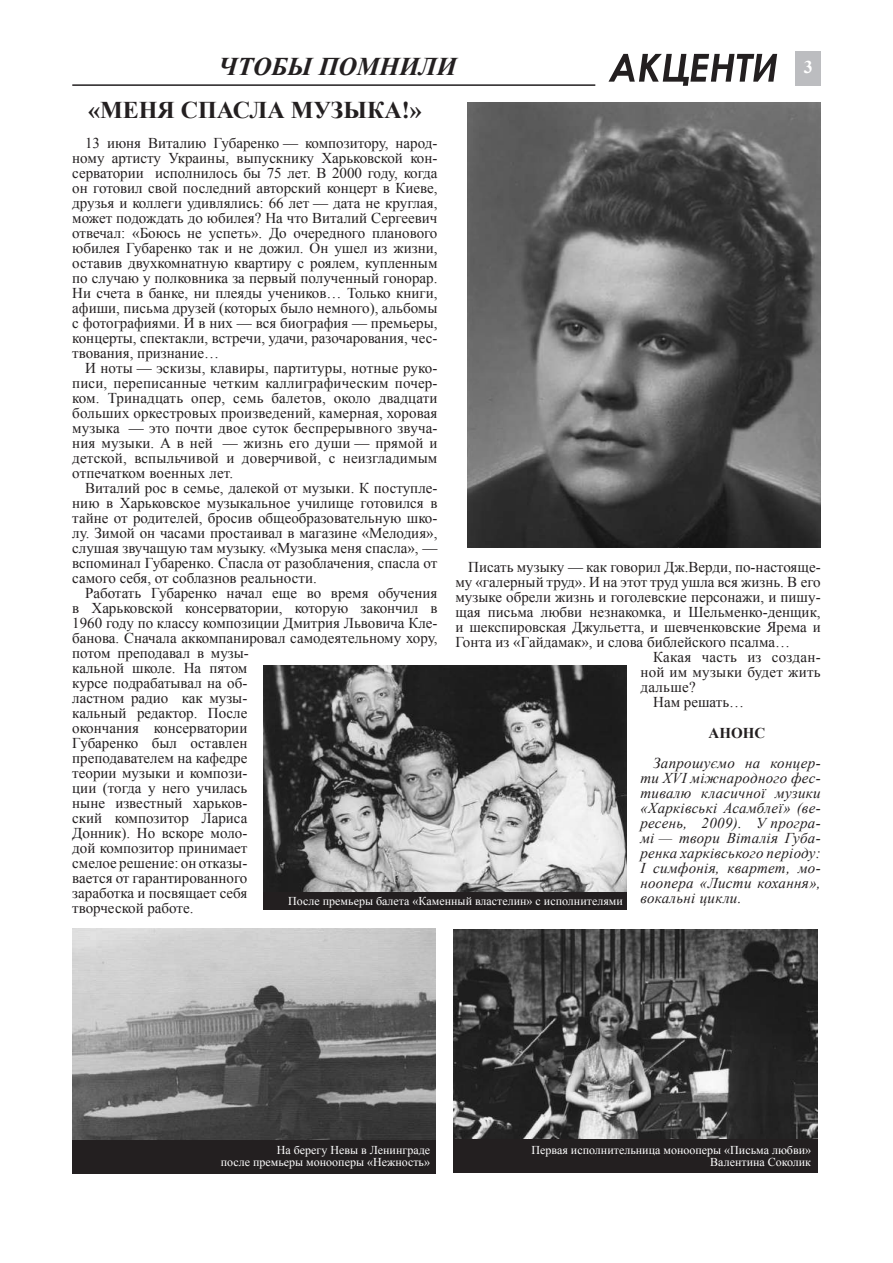
<style>
.page{position:relative;width:893px;height:1263px;background:#fff}
.page>*{position:absolute;margin:0;border:0;box-sizing:border-box;transform-origin:0 0}
.t1{font:italic 700 25.5px "Times New Roman";color:#231f20}
.t2{font:700 24px "Times New Roman";color:#231f20}
.t3{font:15px/15px "Times New Roman";color:#231f20;text-align:justify}
.t4{font:italic 15px/15px "Times New Roman";letter-spacing:.02em;color:#231f20;text-align:justify}
.t5{font:15px "Times New Roman";letter-spacing:.02em;color:#231f20}
.t6{font:700 15px "Times New Roman";color:#231f20}
.t7{font:12px/12px "Times New Roman";color:#fff;text-align:right}
</style>
<div class="page">
<hr style="left:72px;top:84px;width:523px;height:2px;background:#231f20">
<svg style="left:608px;top:54px;width:169px;height:32px"></svg>
<div style="left:795px;top:52px;width:26px;height:34px;background:#bcbdc0"></div>
<img style="left:467px;top:102px;width:354px;height:445px">
<img style="left:263px;top:666px;width:363px;height:226px">
<img style="left:72px;top:928px;width:364px;height:212px">
<img style="left:454px;top:929px;width:364px;height:210px">
<div style="left:454px;top:1139px;width:364px;height:33px;background:#231f20"></div>
<div style="left:72px;top:1140px;width:364px;height:34px;background:#231f20"></div>
<div style="left:263px;top:892px;width:364px;height:17px;background:#231f20"></div>
<h1 class="t1" style="left:218px;top:49px;width:240px">чтобы помнили</h1>
<h2 class="t2" style="left:88px;top:94px;width:111px">«Меня спасла</h2>
<h2 class="t2" style="left:291px;top:94px;width:132px">музыка !»</h2>
<p class="t3" style="left:72px;top:136px;width:367px;text-indent:13px">13 июня Виталию Губаренко — композитору, народ&shy;ному артисту Украины, выпускнику Харьковской кон&shy;серватории исполнилось бы 75 лет. В 2000 году, когда он готовил свой последний авторский концерт в Киеве, друзья и коллеги удивлялись: 66 лет — дата не круглая, может подождать до юбилея? На что Виталий Сергеевич отвечал: «Боюсь не успеть». До очередного планового юбилея Губаренко так и не дожил. Он ушел из жизни, оставив двухкомнатную квартиру с роялем, купленным по случаю у полковника за первый полученный гонорар.<br>Ни счета в банке, ни плеяды учеников… Только книги, афиши, письма друзей (которых было немного), альбомы с фотографиями. И в них — вся биография — премьеры, концерты, спектакли, встречи, удачи, разочарования, чес&shy;твования, признание…</p>
<p class="t3" style="left:72px;top:361px;width:367px;text-indent:13px">И ноты — эскизы, клавиры, партитуры, нотные руко&shy;писи, переписанные четким каллиграфическим почер&shy;ком. Тринадцать опер, семь балетов, около двадцати больших оркестровых произведений, камерная, хоровая музыка — это почти двое суток беспрерывного звуча&shy;ния музыки. А в ней — жизнь его души — прямой и детской, вспыльчивой и доверчивой, с неизгладимым отпечатком военных лет.</p>
<p class="t3" style="left:72px;top:481px;width:367px;text-indent:13px">Виталий рос в семье, далекой от музыки. К поступле&shy;нию в Харьковское музыкальное училище готовился в тайне от родителей, бросив общеобразовательную шко&shy;лу. Зимой он часами простаивал в магазине «Мелодия», слушая звучащую там музыку. «Музыка меня спасла», — вспоминал Губаренко. Спасла от разоблачения, спасла от самого себя, от соблазнов реальности.</p>
<p class="t3" style="left:72px;top:586px;width:367px;text-align:left;text-indent:13px">Работать Губаренко начал еще во время обучения в Харьковской консерватории, которую закончил в<br>1960 году по классу композиции Дмитрия Львовича Кле&shy;банова. Сначала аккомпанировал самодеятельному хору, потом преподавал в музы-<br>кальной школе. На пятом<br>курсе подрабатывал на об-<br>ластном радио как музы-<br>кальный редактор. После<br>окончания консерватории<br>Губаренко был оставлен<br>преподавателем на кафедре<br>теории музыки и компози-<br>ции (тогда у него училась<br>ныне известный харьков-<br>ский композитор Лариса<br>Донник). Но вскоре моло-<br>дой композитор принимает<br>смелое решение: он отказы-<br>вается от гарантированного<br>заработка и посвящает себя<br>творческой работе.</p>
<p class="t3" style="left:468px;top:560px;width:354px">Писать музыку — как говорил Дж.Верди, по-настояще-</p>
<p class="t3" style="left:455px;top:575px;width:367px">му «галерный труд». И на этот труд ушла вся жизнь. В его</p>
<p class="t3" style="left:455px;top:590px;width:367px">музыке обрели жизнь и гоголевские персонажи, и пишу-</p>
<p class="t3" style="left:455px;top:605px;width:367px">щая письма любви незнакомка, и Шельменко-денщик,</p>
<p class="t3" style="left:455px;top:620px;width:367px">и шекспировская Джульетта, и шевченковские Ярема и</p>
<p class="t3" style="left:455px;top:635px;width:336px">Гонта из «Гайдамак», и слова библейского псалма…</p>
<p class="t5" style="left:653px;top:647px;width:169px">Какая часть из создан-</p>
<p class="t5" style="left:640px;top:662px;width:182px">ной им музыки будет жить</p>
<p class="t3" style="left:640px;top:680px;width:57px">дальше?</p>
<p class="t3" style="left:653px;top:695px;width:93px">Нам решать…</p>
<p class="t6" style="left:709px;top:722px;width:24px">Анонс</p>
<p class="t4" style="left:640px;top:755px;width:182px;text-indent:13px">Запрошуємо на концер&shy;ти XVI міжнародного фес&shy;тивалю класичної музики «Харківські Асамблеї» (ве&shy;ресень, 2009). У програ&shy;мі — твори Віталія Губа&shy;ренка харківського періоду:<br>I симфонія, квартет, мо&shy;ноопера «Листи кохання», вокальні цикли.</p>
<p class="t7" style="left:288px;top:894px;width:336px">После премьеры балета «Каменный властелин» с исполнителями</p>
<p class="t7" style="left:221px;top:1144px;width:211px">На берегу Невы в Ленинграде<br>после премьеры монооперы «Нежность»</p>
<p class="t7" style="left:532px;top:1144px;width:281px">Первая исполнительница монооперы «Письма любви»<br>Валентина Соколик</p>
</div>
